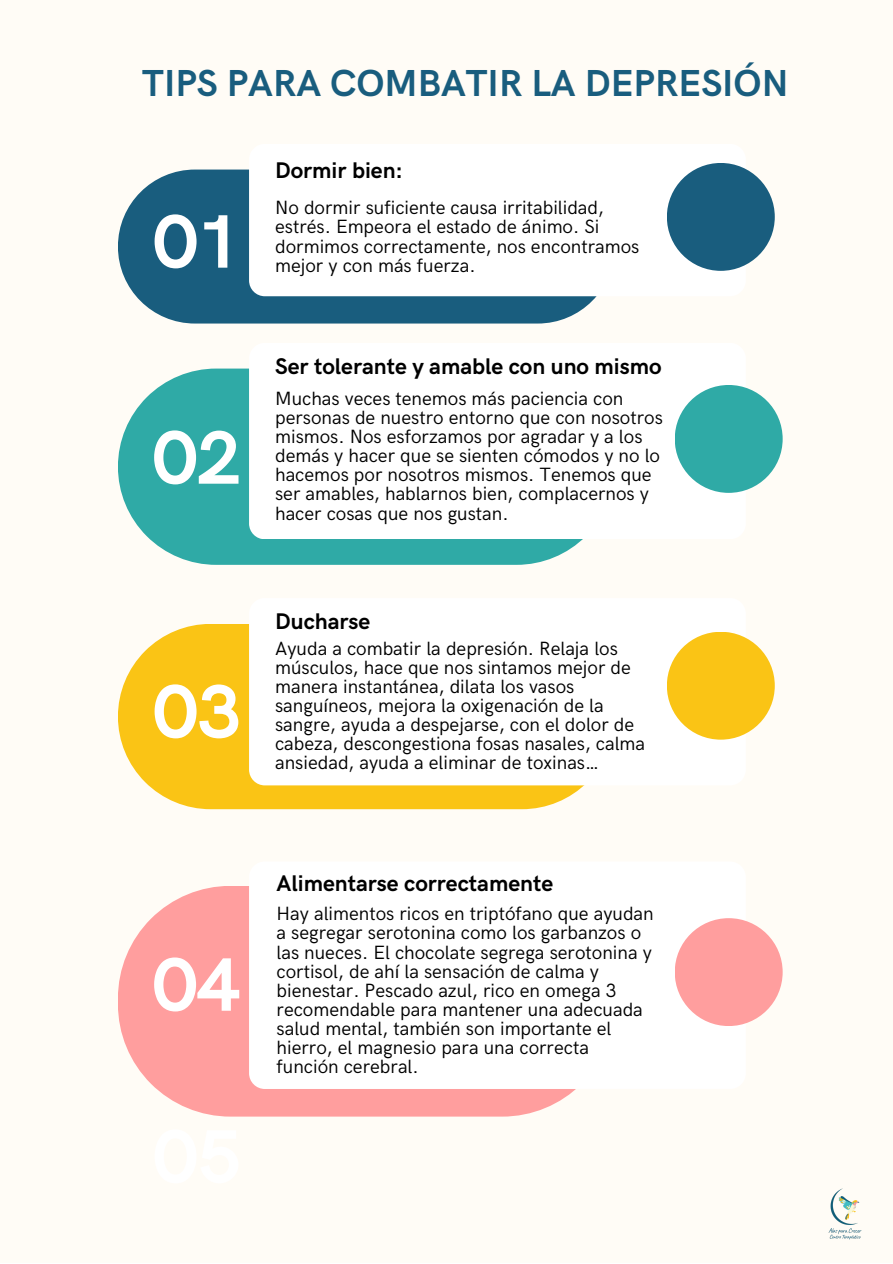
<style>
.page{position:relative;width:893px;height:1264px;background:#fff}
.page>*{position:absolute;margin:0;border:0;box-sizing:border-box;transform-origin:0 0}
.t1{font:700 75.9px "HK Grotesk";color:#fff}
.t2{font:700 37.65px "HK Grotesk";color:#195d7e}
.t3{font:700 22.65px "HK Grotesk";color:#000}
.t4{font:19.2px/19px "HK Grotesk";color:#000}
</style>
<div class="page">
<div style="left:0;top:0;width:892px;height:1262px;background:#fffcf6"></div>
<div style="left:118px;top:169px;width:496px;height:154px;background:#195d7e;border-radius:77px"></div>
<div style="left:249px;top:144px;width:496px;height:152px;background:#fff;border-radius:16px"></div>
<div style="left:666px;top:163px;width:108px;height:108px;background:#195d7e;border-radius:50%"></div>
<svg style="left:118px;top:368px;width:465px;height:196px;fill:#2faaa6"></svg>
<div style="left:249px;top:343px;width:496px;height:196px;background:#fff;border-radius:16px"></div>
<div style="left:674px;top:385px;width:108px;height:108px;background:#2faaa6;border-radius:50%"></div>
<svg style="left:118px;top:624px;width:467px;height:185px;fill:#fac415"></svg>
<div style="left:249px;top:598px;width:496px;height:187px;background:#fff;border-radius:16px"></div>
<div style="left:666px;top:631px;width:108px;height:108px;background:#fac415;border-radius:50%"></div>
<svg style="left:118px;top:886px;width:458px;height:230px;fill:#ff9e9e"></svg>
<div style="left:249px;top:861px;width:496px;height:227px;background:#fff;border-radius:16px"></div>
<div style="left:674px;top:918px;width:108px;height:108px;background:#ff9e9e;border-radius:50%"></div>
<img style="left:828px;top:1188px;width:34px;height:52px">
<p class="t2" style="left:142px;top:62px;width:647px">TIPS PARA COMBATIR LA DEPRESIÓN</p>
<p class="t1" style="left:153px;top:199px;width:90px">01</p>
<p class="t1" style="left:153px;top:415px;width:90px">02</p>
<p class="t1" style="left:153px;top:669px;width:90px">03</p>
<p class="t3" style="left:275px;top:158px;width:129px">Dormir bien:</p>
<p class="t4" style="left:275px;top:199px;width:366px">No dormir suficiente causa irritabilidad, estrés. Empeora el estado de ánimo. Si dormimos correctamente, nos encontramos mejor y con más fuerza.</p>
<p class="t3" style="left:275px;top:353px;width:388px">Ser tolerante y amable con uno mismo</p>
<p class="t4" style="left:275px;top:389px;width:389px">Muchas veces tenemos más paciencia con personas de nuestro entorno que con nosotros mismos. Nos esforzamos por agradar y a los demás y hacer que se sienten cómodos y no lo hacemos por nosotros mismos. Tenemos que ser amables, hablarnos bien, complacernos y hacer cosas que nos gustan.</p>
<p class="t3" style="left:275px;top:608px;width:97px">Ducharse</p>
<p class="t4" style="left:275px;top:639px;width:371px">Ayuda a combatir la depresión. Relaja los músculos, hace que nos sintamos mejor de manera instantánea, dilata los vasos sanguíneos, mejora la oxigenación de la sangre, ayuda a despejarse, con el dolor de cabeza, descongestiona fosas nasales, calma ansiedad, ayuda a eliminar de toxinas…</p>
<p class="t1" style="left:153px;top:942px;width:90px">04</p>
<p class="t3" style="left:276px;top:870px;width:278px">Alimentarse correctamente</p>
<p class="t4" style="left:276px;top:905px;width:378px">Hay alimentos ricos en triptófano que ayudan a segregar serotonina como los garbanzos o las nueces. El chocolate segrega serotonina y cortisol, de ahí la sensación de calma y bienestar. Pescado azul, rico en omega 3 recomendable para mantener una adecuada salud mental, también son importante el hierro, el magnesio para una correcta función cerebral.</p>
</div>
